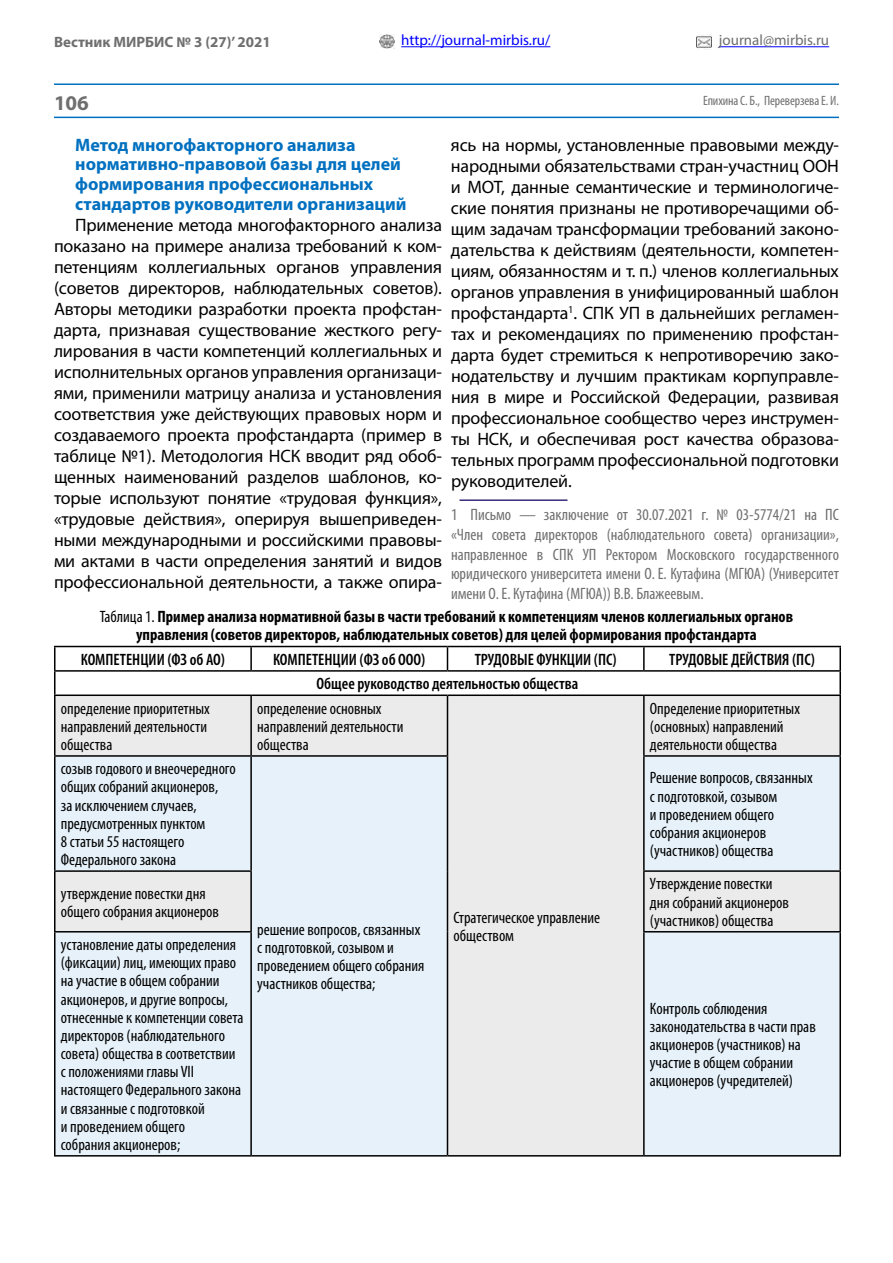
<style>
.page{position:relative;width:893px;height:1263px;background:#fff}
.page>*{position:absolute;margin:0;border:0;box-sizing:border-box;transform-origin:0 0}
.t1{font:700 21px "Myriad Pro";color:#6f6f6f}
.t2{font:18px/21px "Myriad Pro";letter-spacing:-.01em;color:#000;text-align:justify}
.t3{font:700 18px/19.8px "Myriad Pro";color:#0070c0}
.t4{font:condensed 16.5px/18.1px "Myriad Pro";color:#000}
.t5{font:condensed 16.5px/19.8px "Myriad Pro";color:#6f6f6f;text-align:justify}
.t6{font:700 condensed 16.5px/18.1px "Myriad Pro";color:#000;text-align:center}
.t7{font:600 condensed 16.5px "Myriad Pro";color:#000}
.t8{font:15px "Myriad Pro";color:#00f}
.t9{font:700 15px "Myriad Pro";color:#6f6f6f}
.t10{font:15px "Myriad Pro";color:#6f6f6f}
.t11{font:condensed 13.5px "Myriad Pro";letter-spacing:-.01em;color:#6f6f6f}
.s1{font-weight:400}
</style>
<div class="page">
<hr style="left:719px;top:46px;width:110px;height:1px;background:#00f">
<hr style="left:54px;top:117px;width:785px;height:1px;background:#0070c0">
<img style="left:380px;top:34px;width:14px;height:15px">
<img style="left:696px;top:34px;width:16px;height:15px">
<hr style="left:401px;top:46px;width:149px;height:1px;background:#00f">
<hr style="left:54px;top:83px;width:785px;height:2px;background:#0070c0">
<hr style="left:459px;top:499px;width:108px;height:2px;background:#392d7a">
<div style="left:56px;top:696px;width:783px;height:60px;background:#ebebeb"></div>
<svg style="left:56px;top:756px;width:783px;height:399px;fill:#e6f1f9"></svg>
<hr style="left:54px;top:646px;width:197px;height:1px;background:#000">
<hr style="left:54px;top:647px;width:2px;height:23px;background:#000">
<hr style="left:251px;top:646px;width:196px;height:1px;background:#000">
<hr style="left:250px;top:647px;width:2px;height:23px;background:#000">
<hr style="left:447px;top:646px;width:197px;height:1px;background:#000">
<svg style="left:447px;top:647px;width:1px;height:23px"></svg>
<hr style="left:644px;top:646px;width:197px;height:1px;background:#000">
<hr style="left:643px;top:647px;width:2px;height:23px;background:#000">
<hr style="left:839px;top:647px;width:2px;height:23px;background:#000">
<hr style="left:54px;top:670px;width:197px;height:2px;background:#000">
<hr style="left:54px;top:672px;width:2px;height:22px;background:#000">
<hr style="left:251px;top:670px;width:196px;height:2px;background:#000">
<hr style="left:447px;top:670px;width:197px;height:2px;background:#000">
<hr style="left:644px;top:670px;width:197px;height:2px;background:#000">
<hr style="left:839px;top:672px;width:2px;height:22px;background:#000">
<hr style="left:54px;top:694px;width:197px;height:2px;background:#000">
<hr style="left:54px;top:696px;width:2px;height:59px;background:#000">
<hr style="left:251px;top:694px;width:196px;height:2px;background:#000">
<hr style="left:250px;top:696px;width:2px;height:59px;background:#000">
<hr style="left:447px;top:694px;width:197px;height:2px;background:#000">
<hr style="left:447px;top:696px;width:1px;height:59px;background:#000">
<hr style="left:644px;top:694px;width:197px;height:2px;background:#000">
<hr style="left:643px;top:696px;width:2px;height:59px;background:#000">
<hr style="left:839px;top:696px;width:2px;height:59px;background:#000">
<hr style="left:54px;top:755px;width:197px;height:2px;background:#000">
<hr style="left:54px;top:757px;width:2px;height:113px;background:#000">
<hr style="left:251px;top:755px;width:197px;height:2px;background:#000">
<hr style="left:250px;top:757px;width:2px;height:113px;background:#000">
<hr style="left:447px;top:757px;width:1px;height:114px;background:#000">
<hr style="left:643px;top:755px;width:198px;height:2px;background:#000">
<hr style="left:643px;top:757px;width:2px;height:113px;background:#000">
<hr style="left:839px;top:757px;width:2px;height:113px;background:#000">
<hr style="left:54px;top:870px;width:198px;height:2px;background:#000">
<hr style="left:54px;top:872px;width:2px;height:59px;background:#000">
<hr style="left:250px;top:872px;width:2px;height:59px;background:#000">
<hr style="left:447px;top:871px;width:1px;height:61px;background:#000">
<hr style="left:643px;top:870px;width:198px;height:2px;background:#000">
<hr style="left:643px;top:872px;width:2px;height:59px;background:#000">
<hr style="left:839px;top:872px;width:2px;height:59px;background:#000">
<hr style="left:54px;top:931px;width:198px;height:1px;background:#000">
<hr style="left:54px;top:932px;width:2px;height:223px;background:#000">
<hr style="left:250px;top:932px;width:2px;height:223px;background:#000">
<hr style="left:447px;top:932px;width:1px;height:223px;background:#000">
<hr style="left:643px;top:931px;width:198px;height:1px;background:#000">
<hr style="left:643px;top:932px;width:2px;height:223px;background:#000">
<hr style="left:839px;top:932px;width:2px;height:223px;background:#000">
<hr style="left:54px;top:1155px;width:197px;height:1px;background:#000">
<hr style="left:251px;top:1155px;width:196px;height:1px;background:#000">
<hr style="left:447px;top:1155px;width:197px;height:1px;background:#000">
<hr style="left:644px;top:1155px;width:197px;height:1px;background:#000">
<p class="t9" style="left:54px;top:32px;width:218px">Вестник МИРБИС № 3 (27)’ 2021</p>
<p class="t10" style="left:719px;top:31px;width:112px">journal@mirbis.ru</p>
<p class="t8" style="left:401px;top:31px;width:151px">http://journal-mirbis.ru/</p>
<p class="t1" style="left:54px;top:89px;width:36px">106</p>
<p class="t11" style="left:703px;top:92px;width:137px">Епихина С. Б., Переверзева Е. И.</p>
<p class="t3" style="left:75px;top:134px;width:333px">Метод многофакторного анализа нормативно-правовой базы для целей формирования профессиональных стандартов руководители организаций</p>
<p class="t2" style="left:54px;top:214px;width:390px;text-indent:21px">Применение метода многофакторного анализа показано на примере анализа требований к ком&shy;петенциям коллегиальных органов управления (советов директоров, наблюдательных советов).<br>Авторы методики разработки проекта профстан&shy;дарта, признавая существование жесткого регу&shy;лирования в части компетенций коллегиальных и исполнительных органов управления организаци&shy;ями, применили матрицу анализа и установления соответствия уже действующих правовых норм и создаваемого проекта профстандарта (пример в таблице №1). Методология НСК вводит ряд обоб&shy;щенных наименований разделов шаблонов, ко&shy;торые используют понятие «трудовая функция», «трудовые действия», оперируя вышеприведен&shy;ными международными и российскими правовы&shy;ми актами в части определения занятий и видов профессиональной деятельности, а также опира-</p>
<p class="t2" style="left:451px;top:134px;width:389px">ясь на нормы, установленные правовыми между&shy;народными обязательствами стран-участниц ООН и МОТ, данные семантические и терминологиче&shy;ские понятия признаны не противоречащими об&shy;щим задачам трансформации требований законо&shy;дательства к действиям (деятельности, компетен&shy;циям, обязанностям и т. п.) членов коллегиальных органов управления в унифицированный шаблон профстандарта<sup>1</sup>. СПК УП в дальнейших регламен&shy;тах и рекомендациях по применению профстан&shy;дарта будет стремиться к непротиворечию зако&shy;нодательству и лучшим практикам корпуправле&shy;ния в мире и Российской Федерации, развивая профессиональное сообщество через инструмен&shy;ты НСК, и обеспечивая рост качества образова&shy;тельных программ профессиональной подготовки руководителей.</p>
<p class="t5" style="left:451px;top:504px;width:389px">1 Письмо — заключение от 30.07.2021 г. № 03-5774/21 на ПС «Член совета директоров (наблюдательного совета) организации», направленное в СПК УП Ректором Московского государственного юридического университета имени О. Е. Кутафина (МГЮА) (Университет имени О. Е. Кутафина (МГЮА)) В.В. Блажеевым.</p>
<p class="t6" style="left:100px;top:607px;width:695px"><span class="s1">Таблица 1.</span> Пример анализа нормативной базы в части требований к компетенциям членов коллегиальных органов управления (советов директоров, наблюдательных советов) для целей формирования профстандарта</p>
<p class="t7" style="left:81px;top:649px;width:146px">КОМПЕТЕНЦИИ (ФЗ об АО)</p>
<p class="t7" style="left:273px;top:649px;width:154px">КОМПЕТЕНЦИИ (ФЗ об ООО)</p>
<p class="t7" style="left:475px;top:649px;width:144px">ТРУДОВЫЕ ФУНКЦИИ (ПС)</p>
<p class="t7" style="left:669px;top:649px;width:147px">ТРУДОВЫЕ ДЕЙСТВИЯ (ПС)</p>
<p class="t7" style="left:317px;top:674px;width:263px">Общее руководство деятельностью общества</p>
<p class="t4" style="left:61px;top:699px;width:150px">определение приоритетных направлений деятельности общества</p>
<p class="t4" style="left:257px;top:699px;width:148px">определение основных направлений деятельности общества</p>
<p class="t4" style="left:650px;top:699px;width:152px">Определение приоритетных (основных) направлений деятельности общества</p>
<p class="t4" style="left:61px;top:759px;width:177px">созыв годового и внеочередного общих собраний акционеров,<br>за исключением случаев, предусмотренных пунктом<br>8 статьи 55 настоящего<br>Федерального закона</p>
<p class="t4" style="left:61px;top:884px;width:160px">утверждение повестки дня общего собрания акционеров</p>
<p class="t4" style="left:61px;top:935px;width:184px">установление даты определения (фиксации) лиц, имеющих право на участие в общем собрании акционеров, и другие вопросы, отнесенные к компетенции совета директоров (наблюдательного совета) общества в соответствии с положениями главы VII настоящего Федерального закона и связанные с подготовкой<br>и проведением общего<br>собрания акционеров;</p>
<p class="t4" style="left:257px;top:920px;width:169px">решение вопросов, связанных с подготовкой, созывом и проведением общего собрания участников общества;</p>
<p class="t4" style="left:454px;top:908px;width:148px">Стратегическое управление обществом</p>
<p class="t4" style="left:650px;top:769px;width:164px">Решение вопросов, связанных с подготовкой, созывом<br>и проведением общего собрания акционеров (участников) общества</p>
<p class="t4" style="left:650px;top:875px;width:141px">Утверждение повестки дня собраний акционеров (участников) общества</p>
<p class="t4" style="left:650px;top:999px;width:167px">Контроль соблюдения законодательства в части прав акционеров (участников) на участие в общем собрании акционеров (учредителей)</p>
</div>
